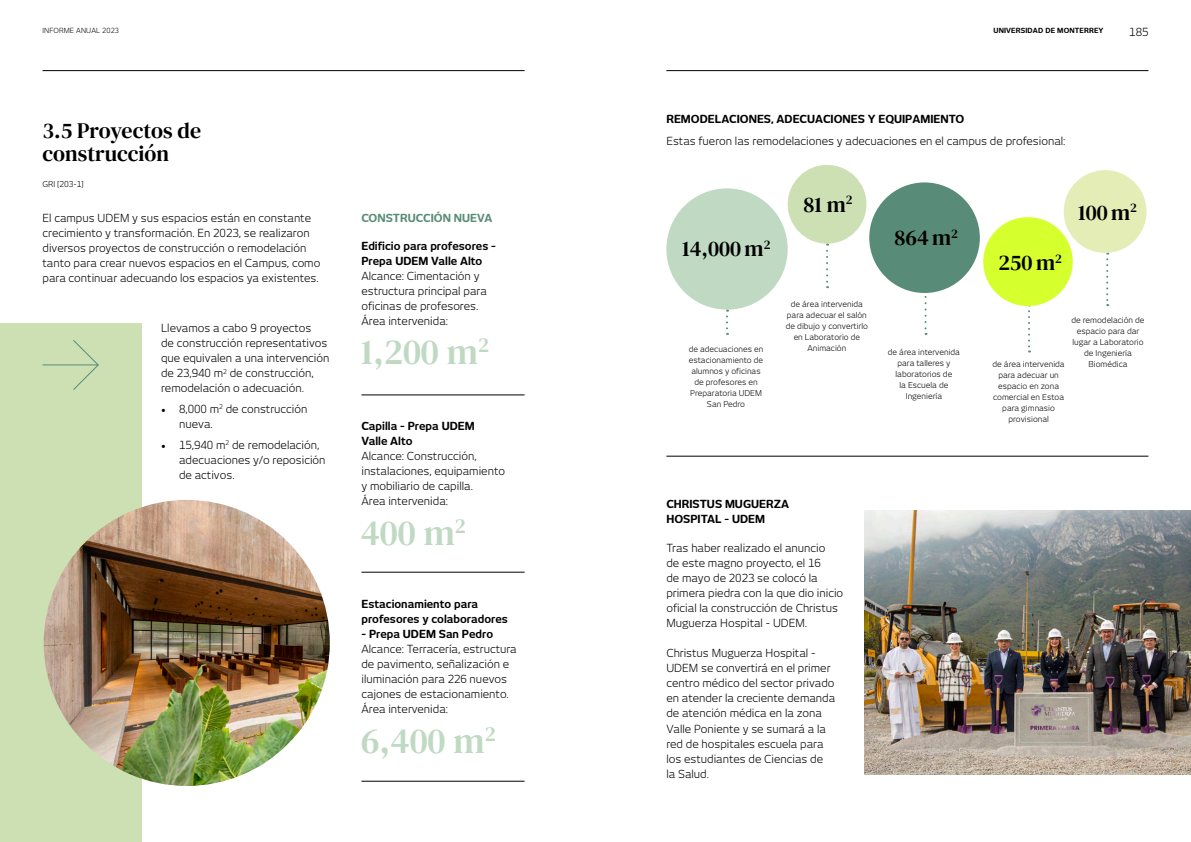
<style>
.page{position:relative;width:1191px;height:842px;background:#fff}
.page>*{position:absolute;margin:0;border:0;box-sizing:border-box;transform-origin:0 0}
.t1{font:36px "DM Serif Text";color:#bfd9c2}
.t2{font:22px/23px "DM Serif Text";color:#000}
.t3{font:11px/15px "New June";color:#000}
.t4{font:700 11px/15px "New June";color:#000}
.t5{font:700 11px "New June";color:#598c78}
.t6{font:8px/11px "New June";color:#000;text-align:center}
.t7{font:700 7px "New June";letter-spacing:.02em;color:#000}
.t8{font:7px "New June";letter-spacing:.02em;color:#000}
.s1{font-family:"Minion Pro";font-size:12px}
</style>
<div class="page">
<hr style="left:43px;top:70px;width:481px;height:1px;background:#000">
<div style="left:0;top:324px;width:141px;height:518px;background:#cce0b3"></div>
<svg style="left:42px;top:340px;width:57px;height:50px"></svg>
<hr style="left:361px;top:395px;width:163px;height:1px;background:#000">
<hr style="left:361px;top:572px;width:163px;height:1px;background:#000">
<hr style="left:361px;top:781px;width:163px;height:1px;background:#000">
<img style="left:44px;top:500px;width:286px;height:286px;border-radius:143px">
<hr style="left:666px;top:70px;width:482px;height:1px;background:#000">
<hr style="left:666px;top:456px;width:482px;height:1px;background:#000">
<svg style="left:1106px;top:253px;width:2px;height:53px"></svg>
<svg style="left:1028px;top:306px;width:2px;height:46px"></svg>
<div style="left:666px;top:188px;width:121px;height:122px;background:#bfd9c2;border-radius:50%"></div>
<div style="left:869px;top:182px;width:110px;height:111px;background:#598c78;border-radius:50%"></div>
<div style="left:983px;top:217px;width:89px;height:89px;background:#d6ff2e;border-radius:50%"></div>
<div style="left:787px;top:165px;width:79px;height:79px;background:#cce0b3;border-radius:50%"></div>
<div style="left:1063px;top:170px;width:83px;height:83px;background:#e3edb5;border-radius:50%"></div>
<svg style="left:726px;top:310px;width:2px;height:25px"></svg>
<svg style="left:924px;top:296px;width:2px;height:39px"></svg>
<svg style="left:826px;top:244px;width:2px;height:44px"></svg>
<img style="left:864px;top:511px;width:327px;height:264px">
<p class="t8" style="left:43px;top:26px;width:78px">INFORME ANUAL 2023</p>
<p class="t7" style="left:993px;top:26px;width:112px">UNIVERSIDAD DE MONTERREY</p>
<p class="t3" style="left:1129px;top:24px;width:21px">185</p>
<h2 class="t2" style="left:43px;top:118px;width:160px">3.5 Proyectos de construcción</h2>
<p class="t6" style="left:43px;top:179px;width:42px">GRI [203-1]</p>
<p class="t3" style="left:43px;top:211px;width:279px">El campus UDEM y sus espacios están en constante crecimiento y transformación. En 2023, se realizaron diversos proyectos de construcción o remodelación tanto para crear nuevos espacios en el Campus, como para continuar adecuando los espacios ya existentes.</p>
<p class="t3" style="left:161px;top:321px;width:170px">Llevamos a cabo 9 proyectos<br>de construcción representativos que equivalen a una intervención de 23,940 m<sup>2</sup> de construcción, remodelación o adecuación.</p>
<p class="t3" style="left:179px;top:401px;width:130px;text-indent:-18px"><span class="s1">•</span> 8,000 m<sup>2</sup> de construcción nueva.</p>
<p class="t3" style="left:179px;top:437px;width:148px;text-indent:-18px"><span class="s1">•</span> 15,940 m<sup>2</sup> de remodelación, adecuaciones y/o reposición de activos.</p>
<p class="t5" style="left:361px;top:212px;width:132px">CONSTRUCCIÓN NUEVA</p>
<p class="t4" style="left:361px;top:238px;width:136px">Edificio para profesores -<br>Prepa UDEM Valle Alto</p>
<p class="t3" style="left:361px;top:268px;width:127px">Alcance: Cimentación y estructura principal para oficinas de profesores.<br>Área intervenida:</p>
<h1 class="t1" style="left:361px;top:327px;width:130px">1,200 m<sup>2</sup></h1>
<p class="t4" style="left:361px;top:419px;width:115px">Capilla - Prepa UDEM<br>Valle Alto</p>
<p class="t3" style="left:361px;top:449px;width:145px">Alcance: Construcción, instalaciones, equipamiento y mobiliario de capilla.<br>Área intervenida:</p>
<h1 class="t1" style="left:361px;top:508px;width:107px">400 m<sup>2</sup></h1>
<p class="t4" style="left:361px;top:596px;width:148px">Estacionamiento para profesores y colaboradores</p>
<p class="t4" style="left:361px;top:626px;width:133px">- Prepa UDEM San Pedro</p>
<p class="t3" style="left:361px;top:641px;width:157px">Alcance: Terracería, estructura de pavimento, señalización e iluminación para 226 nuevos cajones de estacionamiento.<br>Área intervenida:</p>
<h1 class="t1" style="left:361px;top:715px;width:136px">6,400 m<sup>2</sup></h1>
<p class="t4" style="left:666px;top:112px;width:299px">REMODELACIONES, ADECUACIONES Y EQUIPAMIENTO</p>
<p class="t3" style="left:666px;top:134px;width:401px">Estas fueron las remodelaciones y adecuaciones en el campus de profesional:</p>
<h2 class="t2" style="left:682px;top:237px;width:90px">14,000 m<sup>2</sup></h2>
<p class="t6" style="left:688px;top:343px;width:76px">de adecuaciones en estacionamiento de alumnos y oficinas de profesores en<br>Preparatoria UDEM<br>San Pedro</p>
<h2 class="t2" style="left:803px;top:192px;width:51px">81 m<sup>2</sup></h2>
<h2 class="t2" style="left:1078px;top:200px;width:60px">100 m<sup>2</sup></h2>
<p class="t6" style="left:786px;top:298px;width:84px">de área intervenida para adecuar el salón de dibujo y convertirlo en Laboratorio de<br>Animación</p>
<h2 class="t2" style="left:894px;top:226px;width:65px">864 m<sup>2</sup></h2>
<h2 class="t2" style="left:998px;top:251px;width:65px">250 m<sup>2</sup></h2>
<p class="t6" style="left:1071px;top:314px;width:75px">de remodelación de espacio para dar lugar a Laboratorio de Ingeniería<br>Biomédica</p>
<p class="t6" style="left:888px;top:346px;width:74px">de área intervenida para talleres y laboratorios de<br>la Escuela de<br>Ingeniería</p>
<p class="t6" style="left:992px;top:358px;width:74px">de área intervenida para adecuar un espacio en zona comercial en Estoa para gimnasio provisional</p>
<p class="t4" style="left:666px;top:497px;width:124px">CHRISTUS MUGUERZA<br>HOSPITAL - UDEM</p>
<p class="t3" style="left:666px;top:541px;width:178px">Tras haber realizado el anuncio<br>de este magno proyecto, el 16<br>de mayo de 2023 se colocó la primera piedra con la que dio inicio oficial la construcción de Christus<br>Muguerza Hospital - UDEM.</p>
<p class="t3" style="left:666px;top:646px;width:170px">Christus Muguerza Hospital -<br>UDEM se convertirá en el primer centro médico del sector privado en atender la creciente demanda de atención médica en la zona<br>Valle Poniente y se sumará a la red de hospitales escuela para los estudiantes de Ciencias de<br>la Salud.</p>
</div>
